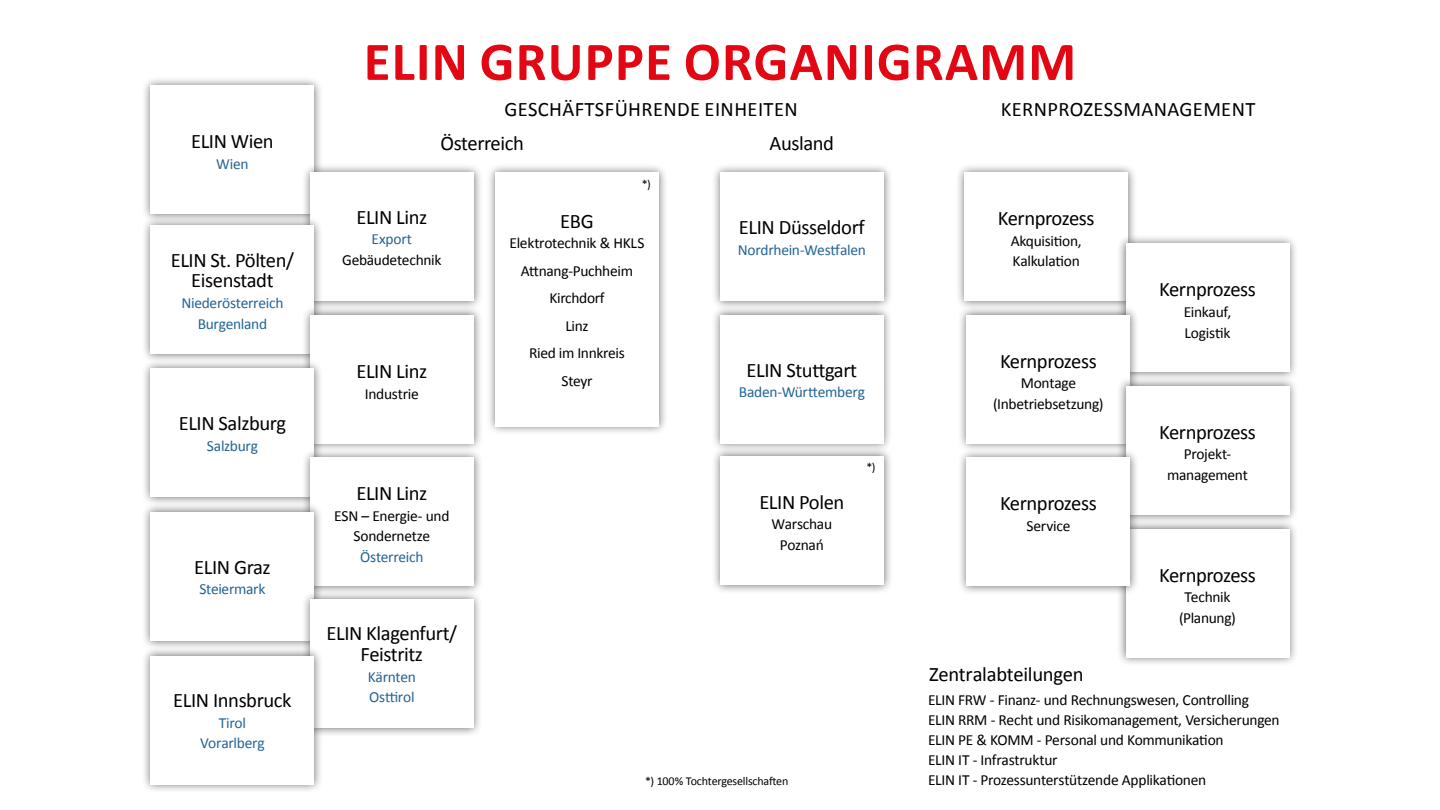
<style>
.page{position:relative;width:1440px;height:810px;background:#fff}
.page>*{position:absolute;margin:0;border:0;box-sizing:border-box;transform-origin:0 0}
.t1{font:700 54.97px "Calibri";letter-spacing:.02em;color:#e30613}
.t2{font:20.62px/20.6px "Calibri";letter-spacing:-.02em;color:#000;text-align:center}
.t3{font:20.62px "Calibri";letter-spacing:.02em;color:#000}
.t4{font:15.45px/20.6px "Calibri";letter-spacing:-.02em;color:#000;text-align:center}
.t5{font:15.45px/20.6px "Calibri";letter-spacing:-.02em;color:#236494;text-align:center}
.t6{font:12px "Calibri";letter-spacing:-.02em;color:#000}
</style>
<div class="page">
<div style="left:1117px;top:520px;width:182px;height:147px;background:#000;opacity:.55"></div>
<div style="left:1126px;top:529px;width:163px;height:129px;background:#fff"></div>
<div style="left:711px;top:447px;width:182px;height:147px;background:#000;opacity:.55"></div>
<div style="left:720px;top:456px;width:164px;height:129px;background:#fff"></div>
<div style="left:142px;top:76px;width:181px;height:147px;background:#000;opacity:.55"></div>
<div style="left:151px;top:85px;width:163px;height:129px;background:#fff"></div>
<div style="left:955px;top:163px;width:182px;height:147px;background:#000;opacity:.55"></div>
<div style="left:964px;top:172px;width:164px;height:129px;background:#fff"></div>
<div style="left:1117px;top:234px;width:182px;height:148px;background:#000;opacity:.55"></div>
<div style="left:1126px;top:243px;width:163px;height:129px;background:#fff"></div>
<div style="left:957px;top:306px;width:182px;height:147px;background:#000;opacity:.55"></div>
<div style="left:967px;top:315px;width:163px;height:129px;background:#fff"></div>
<div style="left:1117px;top:377px;width:182px;height:147px;background:#000;opacity:.55"></div>
<div style="left:1126px;top:386px;width:163px;height:129px;background:#fff"></div>
<div style="left:957px;top:448px;width:182px;height:148px;background:#000;opacity:.55"></div>
<div style="left:967px;top:457px;width:163px;height:129px;background:#fff"></div>
<div style="left:711px;top:163px;width:182px;height:147px;background:#000;opacity:.55"></div>
<div style="left:720px;top:172px;width:164px;height:129px;background:#fff"></div>
<div style="left:711px;top:306px;width:182px;height:147px;background:#000;opacity:.55"></div>
<div style="left:720px;top:315px;width:164px;height:129px;background:#fff"></div>
<div style="left:486px;top:163px;width:182px;height:272px;background:#000;opacity:.55"></div>
<div style="left:495px;top:172px;width:164px;height:254px;background:#fff"></div>
<div style="left:301px;top:163px;width:182px;height:147px;background:#000;opacity:.55"></div>
<div style="left:310px;top:172px;width:164px;height:129px;background:#fff"></div>
<div style="left:142px;top:216px;width:181px;height:148px;background:#000;opacity:.55"></div>
<div style="left:151px;top:225px;width:163px;height:129px;background:#fff"></div>
<div style="left:301px;top:306px;width:182px;height:147px;background:#000;opacity:.55"></div>
<div style="left:310px;top:315px;width:164px;height:129px;background:#fff"></div>
<div style="left:142px;top:359px;width:181px;height:147px;background:#000;opacity:.55"></div>
<div style="left:151px;top:368px;width:163px;height:129px;background:#fff"></div>
<div style="left:301px;top:448px;width:182px;height:147px;background:#000;opacity:.55"></div>
<div style="left:310px;top:457px;width:164px;height:129px;background:#fff"></div>
<div style="left:142px;top:503px;width:181px;height:147px;background:#000;opacity:.55"></div>
<div style="left:151px;top:512px;width:163px;height:129px;background:#fff"></div>
<div style="left:301px;top:590px;width:182px;height:147px;background:#000;opacity:.55"></div>
<div style="left:310px;top:599px;width:164px;height:129px;background:#fff"></div>
<div style="left:142px;top:647px;width:181px;height:147px;background:#000;opacity:.55"></div>
<div style="left:151px;top:656px;width:163px;height:129px;background:#fff"></div>
<h1 class="t1" style="left:364px;top:23px;width:714px">ELIN GRUPPE ORGANIGRAMM</h1>
<h2 class="t2" style="left:191px;top:131px;width:84px">ELIN Wien</h2>
<p class="t5" style="left:216px;top:153px;width:34px">Wien</p>
<h2 class="t3" style="left:504px;top:95px;width:295px">GESCHÄFTSFÜHRENDE EINHEITEN</h2>
<h2 class="t3" style="left:1001px;top:95px;width:256px">KERNPROZESSMANAGEMENT</h2>
<h2 class="t2" style="left:441px;top:132px;width:85px">Österreich</h2>
<h2 class="t2" style="left:770px;top:132px;width:66px">Ausland</h2>
<p class="t6" style="left:642px;top:176px;width:11px">*)</p>
<h2 class="t2" style="left:356px;top:206px;width:72px">ELIN Linz</h2>
<p class="t5" style="left:372px;top:228px;width:42px">Export</p>
<h2 class="t2" style="left:171px;top:249px;width:125px">ELIN St. Pölten/</h2>
<p class="t4" style="left:342px;top:249px;width:101px">Gebäudetechnik</p>
<h2 class="t2" style="left:191px;top:270px;width:84px">Eisenstadt</h2>
<p class="t5" style="left:181px;top:292px;width:103px">Niederösterreich<br>Burgenland</p>
<h2 class="t2" style="left:356px;top:360px;width:72px">ELIN Linz</h2>
<p class="t4" style="left:365px;top:383px;width:55px">Industrie</p>
<h2 class="t2" style="left:179px;top:412px;width:109px">ELIN Salzburg</h2>
<p class="t5" style="left:207px;top:435px;width:52px">Salzburg</p>
<h2 class="t2" style="left:356px;top:482px;width:72px">ELIN Linz</h2>
<p class="t4" style="left:334px;top:505px;width:117px">ESN – Energie- und<br>Sondernetze</p>
<p class="t5" style="left:360px;top:546px;width:65px">Österreich</p>
<h2 class="t2" style="left:194px;top:556px;width:78px">ELIN Graz</h2>
<p class="t5" style="left:200px;top:579px;width:67px">Steiermark</p>
<h2 class="t2" style="left:327px;top:623px;width:132px">ELIN Klagenfurt/<br>Feistritz</h2>
<p class="t5" style="left:368px;top:666px;width:50px;text-align:left">Kärnten<br>Osttirol</p>
<h2 class="t2" style="left:173px;top:690px;width:120px">ELIN Innsbruck</h2>
<p class="t5" style="left:200px;top:712px;width:66px">Tirol<br>Vorarlberg</p>
<h2 class="t2" style="left:560px;top:210px;width:35px">EBG</h2>
<p class="t4" style="left:510px;top:229px;width:136px;line-height:27.5px">Elektrotechnik &amp; HKLS<br>Attnang-Puchheim<br>Kirchdorf<br>Linz<br>Ried im Innkreis<br>Steyr</p>
<h2 class="t2" style="left:739px;top:216px;width:127px">ELIN Düsseldorf</h2>
<p class="t5" style="left:738px;top:239px;width:129px">Nordrhein-Westfalen</p>
<h2 class="t2" style="left:747px;top:359px;width:112px">ELIN Stuttgart</h2>
<p class="t5" style="left:739px;top:381px;width:128px">Baden-Württemberg</p>
<h2 class="t2" style="left:759px;top:491px;width:87px">ELIN Polen</h2>
<p class="t4" style="left:772px;top:513px;width:62px">Warschau<br>Poznań</p>
<p class="t6" style="left:866px;top:459px;width:11px">*)</p>
<p class="t6" style="left:645px;top:772px;width:145px">*) 100% Tochtergesellschaften</p>
<h2 class="t2" style="left:998px;top:207px;width:98px">Kernprozess</h2>
<p class="t4" style="left:1011px;top:230px;width:73px;text-align:left">Akquisition,<br>Kalkulation</p>
<h2 class="t2" style="left:1000px;top:350px;width:98px">Kernprozess</h2>
<p class="t4" style="left:993px;top:372px;width:112px">Montage (Inbetriebsetzung)</p>
<h2 class="t2" style="left:1000px;top:493px;width:98px">Kernprozess</h2>
<p class="t4" style="left:1026px;top:515px;width:45px">Service</p>
<h2 class="t2" style="left:1159px;top:279px;width:98px">Kernprozess</h2>
<p class="t4" style="left:1184px;top:301px;width:49px;text-align:left">Einkauf,<br>Logistik</p>
<h2 class="t2" style="left:1159px;top:421px;width:98px">Kernprozess</h2>
<p class="t4" style="left:1167px;top:443px;width:82px">Projekt&shy;management</p>
<h2 class="t2" style="left:1159px;top:564px;width:98px">Kernprozess</h2>
<p class="t4" style="left:1179px;top:586px;width:58px">Technik (Planung)</p>
<h2 class="t2" style="left:929px;top:663px;width:156px">Zentralabteilungen</h2>
<p class="t4" style="left:928px;top:690px;width:353px;line-height:19.9px;text-align:left">ELIN FRW - Finanz- und Rechnungswesen, Controlling ELIN RRM - Recht und Risikomanagement, Versicherungen ELIN PE &amp; KOMM - Personal und Kommunikation<br>ELIN IT - Infrastruktur<br>ELIN IT - Prozessunterstützende Applikationen</p>
</div>
